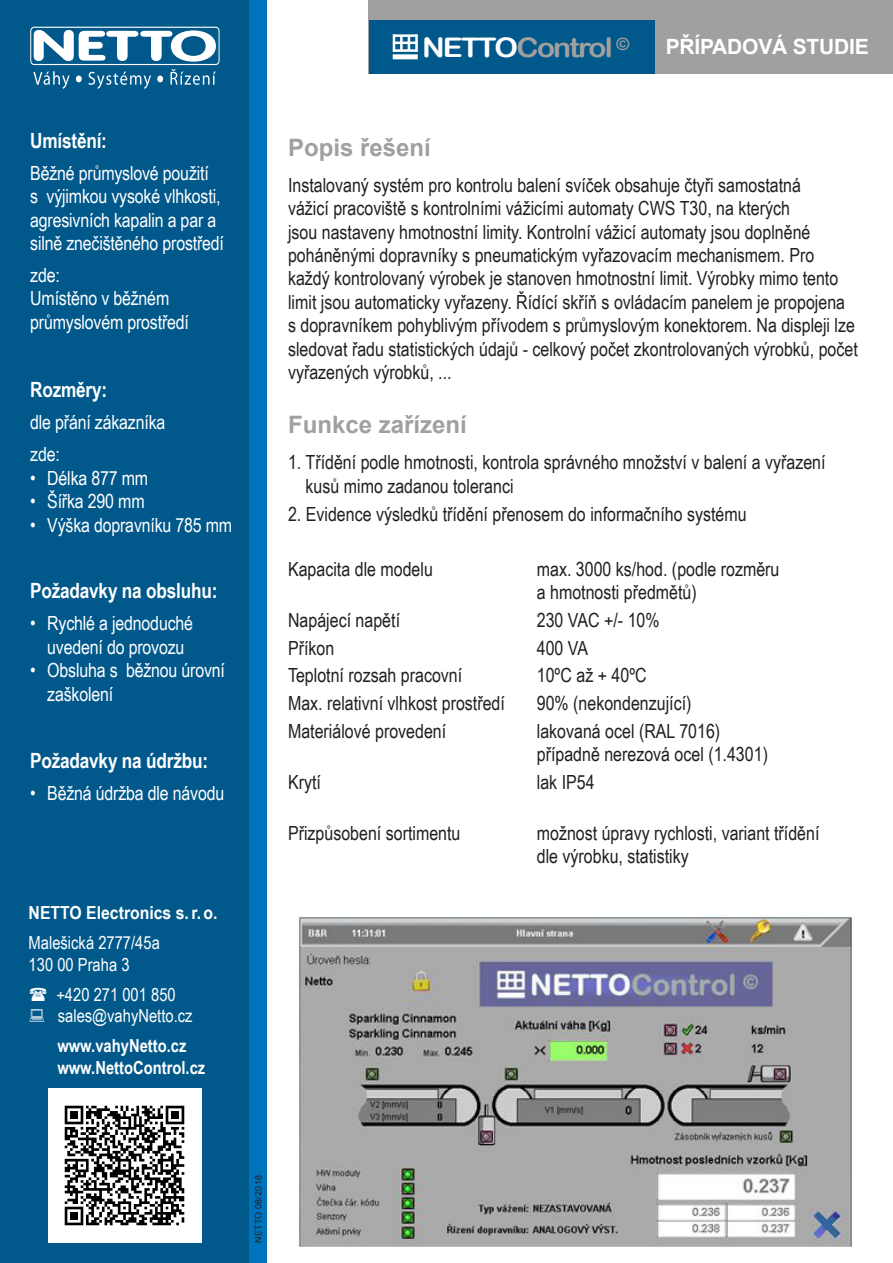
<style>
.page{position:relative;width:893px;height:1263px;background:#fff}
.page>*{position:absolute;margin:0;border:0;box-sizing:border-box;transform-origin:0 0}
.bold_text{font:27px "Arial Rounded MT Bold";letter-spacing:-.06em;color:#a1a09e;scale:1.1 1}
.bold_text-2{font:700 24px "Arial";color:#a1a09e}
.bold_text-3{font:700 21px "Arial Narrow";letter-spacing:-.01em;color:#fff}
.bold_text-4{font:700 21px "Arial";letter-spacing:-.01em;color:#fff}
.bold_text-5{font:19.5px/23.4px "Arial Narrow";color:#231f20}
.bold_text-6{font:19.5px/23.4px "Arial Narrow";letter-spacing:-.01em;color:#fff}
.t1{font:18px "Arial Narrow";color:#fff}
.t2{font:700 18px "Arial Narrow";color:#fff}
.t3{font:700 18px "Arial Narrow";color:#fff;scale:1.07 1}
.t4{font:9px "Arial";letter-spacing:.02em;color:#231f20}
.s1{color:#fff}
</style>
<div class="page">
<div style="left:369px;top:0;width:524px;height:73px;background:#a1a09e"></div>
<div style="left:0;top:0;width:250px;height:1263px;background:#00588b"></div>
<svg style="left:30px;top:27px;width:190px;height:62px"></svg>
<div style="left:250px;top:0;width:17px;height:1263px;background:#0073bd"></div>
<div style="left:369px;top:20px;width:285px;height:53px;background:#00588b"></div>
<div style="left:393px;top:54px;width:25px;height:5px;background:#fff"></div>
<hr style="left:400px;top:35px;width:3px;height:16px;background:#fff">
<svg style="left:408px;top:37px;width:2px;height:12px"></svg>
<hr style="left:415px;top:34px;width:3px;height:18px;background:#fff">
<hr style="left:393px;top:42px;width:25px;height:2px;background:#fff">
<hr style="left:393px;top:49px;width:25px;height:3px;background:#fff">
<hr style="left:393px;top:34px;width:24px;height:3px;background:#fff">
<svg style="left:393px;top:34px;width:2px;height:15px"></svg>
<img style="left:298px;top:915px;width:555px;height:332px">
<img style="left:48px;top:1089px;width:153px;height:154px">
<p class="bold_text-3" style="left:30px;top:125px;width:78px">Umístění:</p>
<p class="bold_text-6" style="left:30px;top:161px;width:195px">Běžné průmyslové použití<br>s výjimkou vysoké vlhkosti, agresivních kapalin a par a silně znečištěného prostředí</p>
<p class="bold_text-6" style="left:30px;top:263px;width:160px">zde:<br>Umístěno v běžném průmyslovém prostředí</p>
<p class="bold_text-3" style="left:30px;top:374px;width:78px">Rozměry:</p>
<p class="bold_text-6" style="left:30px;top:410px;width:137px">dle přání zákazníka</p>
<p class="bold_text-6" style="left:30px;top:442px;width:31px">zde:</p>
<p class="bold_text-6" style="left:30px;top:465px;width:119px">• Délka 877 mm</p>
<p class="bold_text-6" style="left:30px;top:489px;width:116px">• Šířka 290 mm</p>
<p class="bold_text-6" style="left:30px;top:512px;width:204px">• Výška dopravníku 785 mm</p>
<p class="bold_text-3" style="left:30px;top:575px;width:189px">Požadavky na obsluhu:</p>
<p class="bold_text-6" style="left:30px;top:611px;width:164px;text-align:center">• Rychlé a jednoduché uvedení do provozu</p>
<p class="bold_text-6" style="left:47px;top:658px;width:179px;text-indent:-17px">• Obsluha s běžnou úrovní zaškolení</p>
<p class="bold_text-3" style="left:30px;top:745px;width:179px">Požadavky na údržbu:</p>
<p class="bold_text-6" style="left:30px;top:780px;width:196px">• Běžná údržba dle návodu</p>
<p class="t3" style="left:29px;top:899px;width:178px">NETTO Electronics s.r.o.</p>
<p class="t1" style="left:29px;top:929px;width:133px">Malešická 2777/45a</p>
<p class="t1" style="left:29px;top:951px;width:102px">130 00 Praha 3</p>
<p class="t1" style="left:56px;top:981px;width:121px">+420 271 001 850</p>
<p class="t1" style="left:58px;top:1003px;width:136px">sales@vahyNetto.cz</p>
<p class="t2" style="left:57px;top:1032px;width:131px">www.vahyNetto.cz</p>
<p class="t2" style="left:57px;top:1054px;width:149px">www.NettoControl.cz</p>
<p class="bold_text" style="left:422px;top:31px;width:190px"><span class="s1">NETTO</span>Control <sup>©</sup></p>
<p class="bold_text-4" style="left:666px;top:32px;width:204px">PŘÍPADOVÁ STUDIE</p>
<p class="bold_text-2" style="left:288px;top:131px;width:144px">Popis řešení</p>
<p class="bold_text-5" style="left:288px;top:172px;width:571px">Instalovaný systém pro kontrolu balení svíček obsahuje čtyři samostatná<br>vážicí pracoviště s kontrolními vážicími automaty CWS T30, na kterých<br>jsou nastaveny hmotnostní limity. Kontrolní vážicí automaty jsou doplněné poháněnými dopravníky s pneumatickým vyřazovacím mechanismem. Pro každý kontrolovaný výrobek je stanoven hmotnostní limit. Výrobky mimo tento limit jsou automaticky vyřazeny. Řídící skříň s ovládacím panelem je propojena s dopravníkem pohyblivým přívodem s průmyslovým konektorem. Na displeji lze sledovat řadu statistických údajů - celkový počet zkontrolovaných výrobků, počet vyřazených výrobků, ...</p>
<p class="bold_text-2" style="left:288px;top:409px;width:180px">Funkce zařízení</p>
<p class="bold_text-5" style="left:306px;top:450px;width:521px;text-indent:-18px">1. Třídění podle hmotnosti, kontrola správného množství v balení a vyřazení kusů mimo zadanou toleranci</p>
<p class="bold_text-5" style="left:288px;top:501px;width:460px">2. Evidence výsledků třídění přenosem do informačního systému</p>
<p class="bold_text-5" style="left:288px;top:556px;width:146px">Kapacita dle modelu</p>
<p class="bold_text-5" style="left:537px;top:556px;width:244px">max. 3000 ks/hod. (podle rozměru a hmotnosti předmětů)</p>
<p class="bold_text-5" style="left:288px;top:608px;width:114px">Napájecí napětí</p>
<p class="bold_text-5" style="left:537px;top:608px;width:124px">230 VAC +/- 10%</p>
<p class="bold_text-5" style="left:288px;top:635px;width:48px">Příkon</p>
<p class="bold_text-5" style="left:537px;top:635px;width:53px">400 VA</p>
<p class="bold_text-5" style="left:288px;top:663px;width:176px">Teplotní rozsah pracovní</p>
<p class="bold_text-5" style="left:537px;top:663px;width:111px">10ºC až + 40ºC</p>
<p class="bold_text-5" style="left:288px;top:690px;width:218px">Max. relativní vlhkost prostředí</p>
<p class="bold_text-5" style="left:537px;top:690px;width:156px">90% (nekondenzující)</p>
<p class="bold_text-5" style="left:288px;top:718px;width:160px">Materiálové provedení</p>
<p class="bold_text-5" style="left:537px;top:718px;width:233px">lakovaná ocel (RAL 7016) případně nerezová ocel (1.4301)</p>
<p class="bold_text-5" style="left:288px;top:769px;width:34px">Krytí</p>
<p class="bold_text-5" style="left:537px;top:769px;width:59px">lak IP54</p>
<p class="bold_text-5" style="left:288px;top:820px;width:174px">Přizpůsobení sortimentu</p>
<p class="bold_text-5" style="left:537px;top:820px;width:284px">možnost úpravy rychlosti, variant třídění dle výrobku, statistiky</p>
<p class="t4" style="left:252px;top:1243px;width:69px;rotate:-90deg">NETTO 08/2018</p>
</div>
